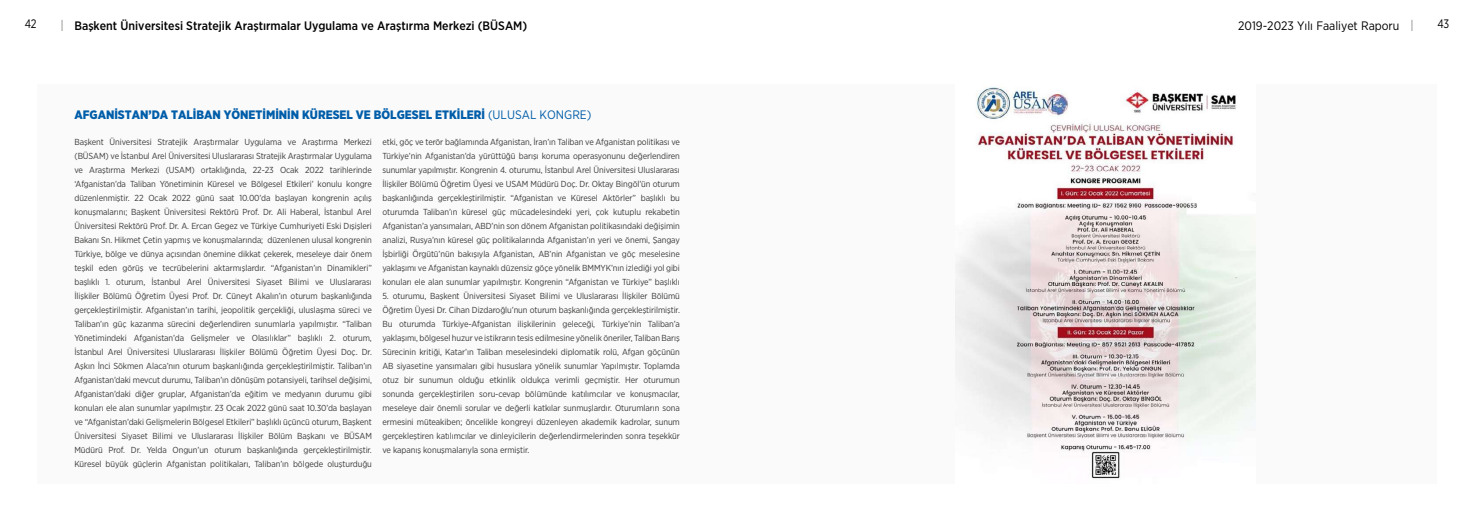
<style>
.page{position:relative;width:1474px;height:521px;background:#fff}
.page>*{position:absolute;margin:0;border:0;box-sizing:border-box;transform-origin:0 0}
.t1{font:500 12.25px "Gotham Narrow";color:#000}
.t2{font:900 12.25px "Gotham Narrow";color:#005da9}
.t3{font:12.25px "Gotham Narrow";color:#000}
.t4{font:12.25px "Gotham Narrow";color:#000;scale:.9 1}
.t5{font:8.75px/14px "Gotham Narrow";letter-spacing:-.01em;color:#3c3c3b;text-align:justify}
.s1{font-weight:400}
</style>
<div class="page">
<div style="left:37px;top:84px;width:1399px;height:400px;background:#fafafa"></div>
<img style="left:955px;top:87px;width:300px;height:392px">
<h1 class="t4" style="left:25px;top:16px;width:15px">42</h1>
<h1 class="t1" style="left:74px;top:18px;width:454px">Başkent Üniversitesi Stratejik Araştırmalar Uygulama ve Araştırma Merkezi (BÜSAM)</h1>
<h1 class="t3" style="left:1238px;top:18px;width:163px">2019-2023 Yılı Faaliyet Raporu</h1>
<h1 class="t4" style="left:1437px;top:16px;width:15px">43</h1>
<h1 class="t2" style="left:74px;top:106px;width:518px">AFGANİSTAN’DA TALİBAN YÖNETİMİNİN KÜRESEL VE BÖLGESEL ETKİLERİ <span class="s1">(ULUSAL KONGRE)</span></h1>
<p class="t5" style="left:74px;top:135px;width:299px">Başkent Üniversitesi Stratejik Araştırmalar Uygulama ve Araştırma Merkezi (BÜSAM) ve İstanbul Arel Üniversitesi Uluslararası Stratejik Araştırmalar Uygulama ve Araştırma Merkezi (USAM) ortaklığında, 22-23 Ocak 2022 tarihlerinde ‘Afganistan’da Taliban Yönetiminin Küresel ve Bölgesel Etkileri’ konulu kongre düzenlenmiştir. 22 Ocak 2022 günü saat 10.00’da başlayan kongrenin açılış konuşmalarını; Başkent Üniversitesi Rektörü Prof. Dr. Ali Haberal, İstanbul Arel Üniversitesi Rektörü Prof. Dr. A. Ercan Gegez ve Türkiye Cumhuriyeti Eski Dışişleri Bakanı Sn. Hikmet Çetin yapmış ve konuşmalarında; düzenlenen ulusal kongrenin Türkiye, bölge ve dünya açısından önemine dikkat çekerek, meseleye dair önem teşkil eden görüş ve tecrübelerini aktarmışlardır. “Afganistan’ın Dinamikleri” başlıklı 1. oturum, İstanbul Arel Üniversitesi Siyaset Bilimi ve Uluslararası İlişkiler Bölümü Öğretim Üyesi Prof. Dr. Cüneyt Akalın’ın oturum başkanlığında gerçekleştirilmiştir. Afganistan’ın tarihi, jeopolitik gerçekliği, uluslaşma süreci ve Taliban’ın güç kazanma sürecini değerlendiren sunumlarla yapılmıştır. “Taliban Yönetimindeki Afganistan’da Gelişmeler ve Olasılıklar” başlıklı 2. oturum, İstanbul Arel Üniversitesi Uluslararası İlişkiler Bölümü Öğretim Üyesi Doç. Dr.<br>Aşkın İnci Sökmen Alaca’nın oturum başkanlığında gerçekleştirilmiştir. Taliban’ın Afganistan’daki mevcut durumu, Taliban’ın dönüşüm potansiyeli, tarihsel değişimi, Afganistan’daki diğer gruplar, Afganistan’da eğitim ve medyanın durumu gibi konuları ele alan sunumlar yapılmıştır. 23 Ocak 2022 günü saat 10.30’da başlayan ve “Afganistan’daki Gelişmelerin Bölgesel Etkileri” başlıklı üçüncü oturum, Başkent Üniversitesi Siyaset Bilimi ve Uluslararası İlişkiler Bölüm Başkanı ve BÜSAM Müdürü Prof. Dr. Yelda Ongun’un oturum başkanlığında gerçekleştirilmiştir.<br>Küresel büyük güçlerin Afganistan politikaları, Taliban’ın bölgede oluşturduğu</p>
<p class="t5" style="left:382px;top:135px;width:299px">etki, göç ve terör bağlamında Afganistan, İran’ın Taliban ve Afganistan politikası ve Türkiye’nin Afganistan’da yürüttüğü barışı koruma operasyonunu değerlendiren sunumlar yapılmıştır. Kongrenin 4. oturumu, İstanbul Arel Üniversitesi Uluslararası İlişkiler Bölümü Öğretim Üyesi ve USAM Müdürü Doç. Dr. Oktay Bingöl’ün oturum başkanlığında gerçekleştirilmiştir. “Afganistan ve Küresel Aktörler” başlıklı bu oturumda Taliban’ın küresel güç mücadelesindeki yeri, çok kutuplu rekabetin Afganistan’a yansımaları, ABD’nin son dönem Afganistan politikasındaki değişimin analizi, Rusya’nın küresel güç politikalarında Afganistan’ın yeri ve önemi, Şangay İşbirliği Örgütü’nün bakışıyla Afganistan, AB’nin Afganistan ve göç meselesine yaklaşımı ve Afganistan kaynaklı düzensiz göçe yönelik BMMYK’nın izlediği yol gibi konuları ele alan sunumlar yapılmıştır. Kongrenin “Afganistan ve Türkiye” başlıklı</p>
<p class="t5" style="left:382px;top:289px;width:299px">5. oturumu, Başkent Üniversitesi Siyaset Bilimi ve Uluslararası İlişkiler Bölümü Öğretim Üyesi Dr. Cihan Dizdaroğlu’nun oturum başkanlığında gerçekleştirilmiştir.<br>Bu oturumda Türkiye-Afganistan ilişkilerinin geleceği, Türkiye’nin Taliban’a yaklaşımı, bölgesel huzur ve istikrarın tesis edilmesine yönelik öneriler, Taliban Barış Sürecinin kritiği, Katar’ın Taliban meselesindeki diplomatik rolü, Afgan göçünün AB siyasetine yansımaları gibi hususlara yönelik sunumlar Yapılmıştır. Toplamda otuz bir sunumun olduğu etkinlik oldukça verimli geçmiştir. Her oturumun sonunda gerçekleştirilen soru-cevap bölümünde katılımcılar ve konuşmacılar, meseleye dair önemli sorular ve değerli katkılar sunmuşlardır. Oturumların sona ermesini müteakiben; öncelikle kongreyi düzenleyen akademik kadrolar, sunum gerçekleştiren katılımcılar ve dinleyicilerin değerlendirmelerinden sonra teşekkür ve kapanış konuşmalarıyla sona ermiştir.</p>
</div>
